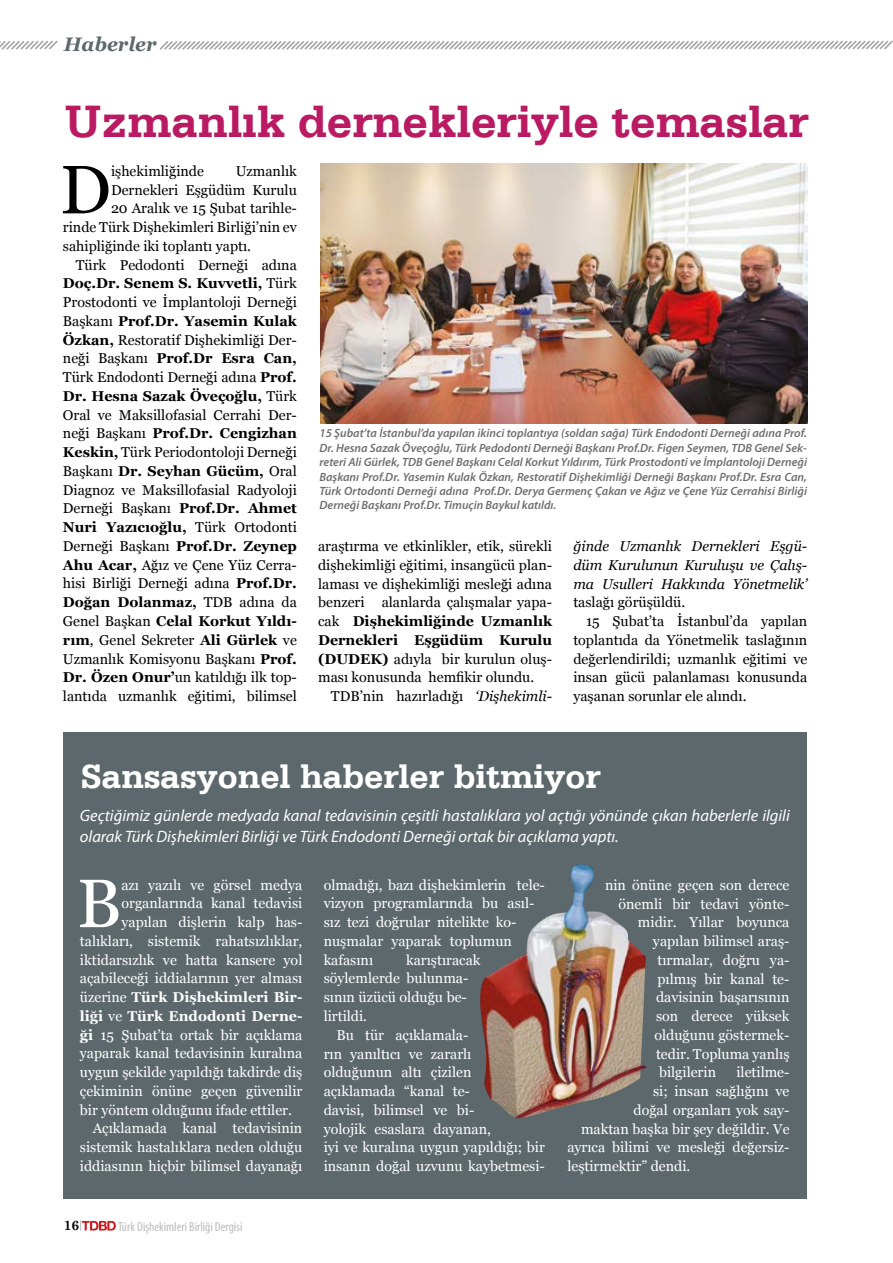
<style>
.page{position:relative;width:893px;height:1263px;background:#fff}
.page>*{position:absolute;margin:0;border:0;box-sizing:border-box;transform-origin:0 0}
.t1{font:68.4px "Georgia";color:#000}
.t2{font:68.4px "Georgia";color:#fff}
.t3{font:700 47.7px "Serifa BT";color:#ba1a62}
.t4{font:700 36px "Serifa BT";color:#fff}
.t5{font:italic 700 19.5px "Georgia";color:#5d686c}
.t6{font:italic 16.5px/21px "Myriad Pro";color:#fff}
.t7{font:14.25px/18.8px "Georgia";color:#fff}
.t8{font:14.25px/18.8px "Georgia";color:#000;text-align:justify}
.t9{font:700 14.25px "Georgia";color:#000}
.t10{font:italic 14.25px/18.8px "Georgia";color:#000;text-align:justify}
.t11{font:700 14.25px "Georgia";color:#fff}
.t12{font:700 13.5px "Century Schoolbook";color:#000}
.t13{font:condensed 13.05px "Myriad Pro";color:#bcbcbc}
.t14{font:italic 600 12px/14.4px "Myriad Pro";color:#706f6f;text-align:justify}
.s1{font-weight:400}
.s2{font-weight:700}
.s3{font-style:italic}
</style>
<div class="page">
<svg style="left:159px;top:40px;width:734px;height:10px"></svg>
<svg style="left:0;top:40px;width:58px;height:10px"></svg>
<svg style="left:80px;top:1220px;width:36px;height:10px"></svg>
<div style="left:63px;top:732px;width:744px;height:467px;background:#5d686c"></div>
<img style="left:320px;top:163px;width:487px;height:261px">
<img style="left:480px;top:864px;width:167px;height:254px">
<h3 class="t5" style="left:64px;top:30px;width:94px">Haberler</h3>
<h2 class="t3" style="left:65px;top:92px;width:745px">Uzmanlık dernekleriyle temaslar</h2>
<h1 class="t1" style="left:60px;top:140px;width:53px">D</h1>
<p class="t8" style="left:111px;top:161px;width:95px">işhekimliğinde</p>
<p class="t8" style="left:236px;top:161px;width:63px">Uzmanlık</p>
<p class="t8" style="left:111px;top:180px;width:187px">Dernekleri Eşgüdüm Kurulu</p>
<p class="t8" style="left:111px;top:198px;width:187px">20 Aralık ve 15 Şubat tarihle-</p>
<p class="t8" style="left:63px;top:217px;width:235px">rinde Türk Dişhekimleri Birliği’nin ev</p>
<p class="t8" style="left:63px;top:236px;width:190px">sahipliğinde iki toplantı yaptı.</p>
<p class="t8" style="left:76px;top:255px;width:223px">Türk Pedodonti Derneği adına</p>
<p class="t9" style="left:63px;top:273px;width:235px">Doç.Dr. Senem S. Kuvvetli, <span class="s1">Türk</span></p>
<p class="t8" style="left:63px;top:292px;width:235px">Prostodonti ve İmplantoloji Derneği</p>
<p class="t9" style="left:63px;top:310px;width:235px"><span class="s1">Başkanı</span> Prof.Dr. Yasemin Kulak</p>
<p class="t8" style="left:63px;top:330px;width:235px"><span class="s2">Özkan,</span> Restoratif Dişhekimliği Der-</p>
<p class="t9" style="left:63px;top:348px;width:235px"><span class="s1">neği Başkanı</span> Prof.Dr Esra Can,</p>
<p class="t8" style="left:63px;top:367px;width:235px">Türk Endodonti Derneği adına <span class="s2">Prof.</span></p>
<p class="t9" style="left:63px;top:385px;width:235px">Dr. Hesna Sazak Öveçoğlu, <span class="s1">Türk</span></p>
<p class="t8" style="left:63px;top:405px;width:235px">Oral ve Maksillofasial Cerrahi Der-</p>
<p class="t9" style="left:63px;top:423px;width:235px"><span class="s1">neği Başkanı</span> Prof.Dr. Cengizhan</p>
<p class="t8" style="left:63px;top:442px;width:235px"><span class="s2">Keskin,</span> Türk Periodontoloji Derneği</p>
<p class="t9" style="left:63px;top:460px;width:235px"><span class="s1">Başkanı</span> Dr. Seyhan Gücüm, <span class="s1">Oral</span></p>
<p class="t8" style="left:63px;top:480px;width:235px">Diagnoz ve Maksillofasial Radyoloji</p>
<p class="t8" style="left:63px;top:499px;width:235px">Derneği Başkanı <span class="s2">Prof.Dr. Ahmet</span></p>
<p class="t9" style="left:63px;top:516px;width:235px">Nuri Yazıcıoğlu, <span class="s1">Türk Ortodonti</span></p>
<p class="t8" style="left:63px;top:536px;width:235px">Derneği Başkanı <span class="s2">Prof.Dr. Zeynep</span></p>
<p class="t8" style="left:63px;top:555px;width:235px"><span class="s2">Ahu Acar,</span> Ağız ve Çene Yüz Cerra-</p>
<p class="t8" style="left:63px;top:574px;width:235px">hisi Birliği Derneği adına <span class="s2">Prof.Dr.</span></p>
<p class="t9" style="left:63px;top:591px;width:235px">Doğan Dolanmaz, <span class="s1">TDB adına da</span></p>
<p class="t9" style="left:63px;top:610px;width:235px"><span class="s1">Genel Başkan</span> Celal Korkut Yıldı-</p>
<p class="t8" style="left:63px;top:630px;width:235px"><span class="s2">rım</span>, Genel Sekreter <span class="s2">Ali Gürlek</span> ve</p>
<p class="t8" style="left:63px;top:649px;width:235px">Uzmanlık Komisyonu Başkanı <span class="s2">Prof.</span></p>
<p class="t8" style="left:63px;top:667px;width:235px"><span class="s2">Dr. Özen Onur’</span>un katıldığı ilk top-</p>
<p class="t8" style="left:63px;top:686px;width:235px">lantıda uzmanlık eğitimi, bilimsel</p>
<p class="t14" style="left:319px;top:426px;width:489px">15 Şubat’ta İstanbul’da yapılan ikinci toplantıya (soldan sağa) Türk Endodonti Derneği adına Prof.<br>Dr. Hesna Sazak Öveçoğlu, Türk Pedodonti Derneği Başkanı Prof.Dr. Figen Seymen, TDB Genel Sek&shy;reteri Ali Gürlek, TDB Genel Başkanı Celal Korkut Yıldırım, Türk Prostodonti ve İmplantoloji Derneği Başkanı Prof.Dr. Yasemin Kulak Özkan, Restoratif Dişhekimliği Derneği Başkanı Prof.Dr. Esra Can, Türk Ortodonti Derneği adına Prof.Dr. Derya Germenç Çakan ve Ağız ve Çene Yüz Cerrahisi Birliği Derneği Başkanı Prof.Dr. Timuçin Baykul katıldı.</p>
<p class="t8" style="left:318px;top:536px;width:235px">araştırma ve etkinlikler, etik, sürekli dişhekimliği eğitimi, insangücü plan&shy;laması ve dişhekimliği mesleği adına benzeri alanlarda çalışmalar yapa&shy;cak <span class="s2">Dişhekimliğinde Uzmanlık Dernekleri Eşgüdüm Kurulu (DUDEK)</span> adıyla bir kurulun oluş&shy;ması konusunda hemfikir olundu.</p>
<p class="t8" style="left:331px;top:686px;width:223px">TDB’nin hazırladığı <span class="s3">‘Dişhekimli-</span></p>
<p class="t10" style="left:573px;top:536px;width:235px">ğinde Uzmanlık Dernekleri Eşgü&shy;düm Kurulunun Kuruluşu ve Çalış&shy;ma Usulleri Hakkında Yönetmelik’</p>
<p class="t8" style="left:573px;top:592px;width:113px">taslağı görüşüldü.</p>
<p class="t8" style="left:586px;top:611px;width:223px">15 Şubat’ta İstanbul’da yapılan</p>
<p class="t8" style="left:573px;top:630px;width:235px">toplantıda da Yönetmelik taslağının</p>
<p class="t8" style="left:573px;top:649px;width:235px">değerlendirildi; uzmanlık eğitimi ve</p>
<p class="t8" style="left:573px;top:667px;width:235px">insan gücü palanlaması konusunda</p>
<p class="t8" style="left:573px;top:686px;width:175px">yaşanan sorunlar ele alındı.</p>
<h3 class="t4" style="left:81px;top:754px;width:521px">Sansasyonel haberler bitmiyor</h3>
<p class="t6" style="left:80px;top:805px;width:711px">Geçtiğimiz günlerde medyada kanal tedavisinin çeşitli hastalıklara yol açtığı yönünde çıkan haberlerle ilgili olarak Türk Dişhekimleri Birliği ve Türk Endodonti Derneği ortak bir açıklama yaptı.</p>
<h1 class="t2" style="left:77px;top:854px;width:46px">B</h1>
<p class="t7" style="left:121px;top:875px;width:182px">azı yazılı ve görsel medya</p>
<p class="t7" style="left:121px;top:893px;width:182px">organlarında kanal tedavisi</p>
<p class="t7" style="left:121px;top:912px;width:182px">yapılan dişlerin kalp has-</p>
<p class="t7" style="left:80px;top:931px;width:224px">talıkları, sistemik rahatsızlıklar,</p>
<p class="t7" style="left:80px;top:950px;width:224px">iktidarsızlık ve hatta kansere yol</p>
<p class="t7" style="left:80px;top:968px;width:224px">açabileceği iddialarının yer alması</p>
<p class="t11" style="left:80px;top:986px;width:224px"><span class="s1">üzerine</span> Türk Dişhekimleri Bir-</p>
<p class="t11" style="left:80px;top:1005px;width:224px">liği <span class="s1">ve</span> Türk Endodonti Derne-</p>
<p class="t7" style="left:80px;top:1025px;width:224px"><span class="s2">ği</span> 15 Şubat’ta ortak bir açıklama</p>
<p class="t7" style="left:80px;top:1043px;width:224px">yaparak kanal tedavisinin kuralına</p>
<p class="t7" style="left:80px;top:1062px;width:224px">uygun şekilde yapıldığı takdirde diş</p>
<p class="t7" style="left:80px;top:1081px;width:224px">çekiminin önüne geçen güvenilir</p>
<p class="t7" style="left:80px;top:1100px;width:213px">bir yöntem olduğunu ifade ettiler.</p>
<p class="t7" style="left:93px;top:1118px;width:211px">Açıklamada kanal tedavisinin</p>
<p class="t7" style="left:80px;top:1137px;width:224px">sistemik hastalıklara neden olduğu</p>
<p class="t7" style="left:80px;top:1156px;width:224px">iddiasının hiçbir bilimsel dayanağı</p>
<p class="t12" style="left:64px;top:1215px;width:17px">16</p>
<p class="t13" style="left:118px;top:1218px;width:126px">Türk Dişhekimleri Birliği Dergisi</p>
<p class="t7" style="left:324px;top:875px;width:223px">olmadığı, bazı dişhekimlerin tele&shy;vizyon programlarında bu asıl&shy;sız tezi doğrular nitelikte ko&shy;nuşmalar yaparak toplumun kafasını</p>
<p class="t7" style="left:324px;top:950px;width:158px;text-indent:82px">karıştıracak söylemlerde bulunma&shy;sının üzücü olduğu be&shy;lirtildi.</p>
<p class="t7" style="left:324px;top:1025px;width:223px;text-indent:13px">Bu tür açıklamala-<br>rın yanıltıcı ve zararlı<br>olduğunun altı çizilen açıklamada “kanal te-<br>davisi, bilimsel ve bi-<br>yolojik esaslara dayanan,<br>iyi ve kuralına uygun yapıldığı; bir insanın doğal uzvunu kaybetmesi-</p>
<p class="t7" style="left:605px;top:875px;width:186px">nin önüne geçen son derece</p>
<p class="t7" style="left:618px;top:894px;width:172px">önemli bir tedavi yönte-</p>
<p class="t7" style="left:638px;top:912px;width:153px">midir. Yıllar boyunca</p>
<p class="t7" style="left:653px;top:931px;width:138px">yapılan bilimsel araş-</p>
<p class="t7" style="left:657px;top:950px;width:133px">tırmalar, doğru ya-</p>
<p class="t7" style="left:657px;top:969px;width:133px">pılmış bir kanal te-</p>
<p class="t7" style="left:656px;top:987px;width:135px">davisinin başarısının</p>
<p class="t7" style="left:656px;top:1006px;width:135px">son derece yüksek</p>
<p class="t7" style="left:654px;top:1025px;width:137px">olduğunu göstermek-</p>
<p class="t7" style="left:656px;top:1044px;width:135px">tedir. Topluma yanlış</p>
<p class="t7" style="left:659px;top:1062px;width:59px">bilgilerin</p>
<p class="t7" style="left:736px;top:1062px;width:55px">iletilme-</p>
<p class="t7" style="left:653px;top:1081px;width:138px">si; insan sağlığını ve</p>
<p class="t7" style="left:633px;top:1100px;width:157px">doğal organları yok say-</p>
<p class="t7" style="left:581px;top:1119px;width:210px">maktan başka bir şey değildir. Ve</p>
<p class="t7" style="left:567px;top:1137px;width:224px">ayrıca bilimi ve mesleği değersiz-</p>
<p class="t7" style="left:567px;top:1156px;width:125px">leştirmektir” dendi.</p>
</div>
